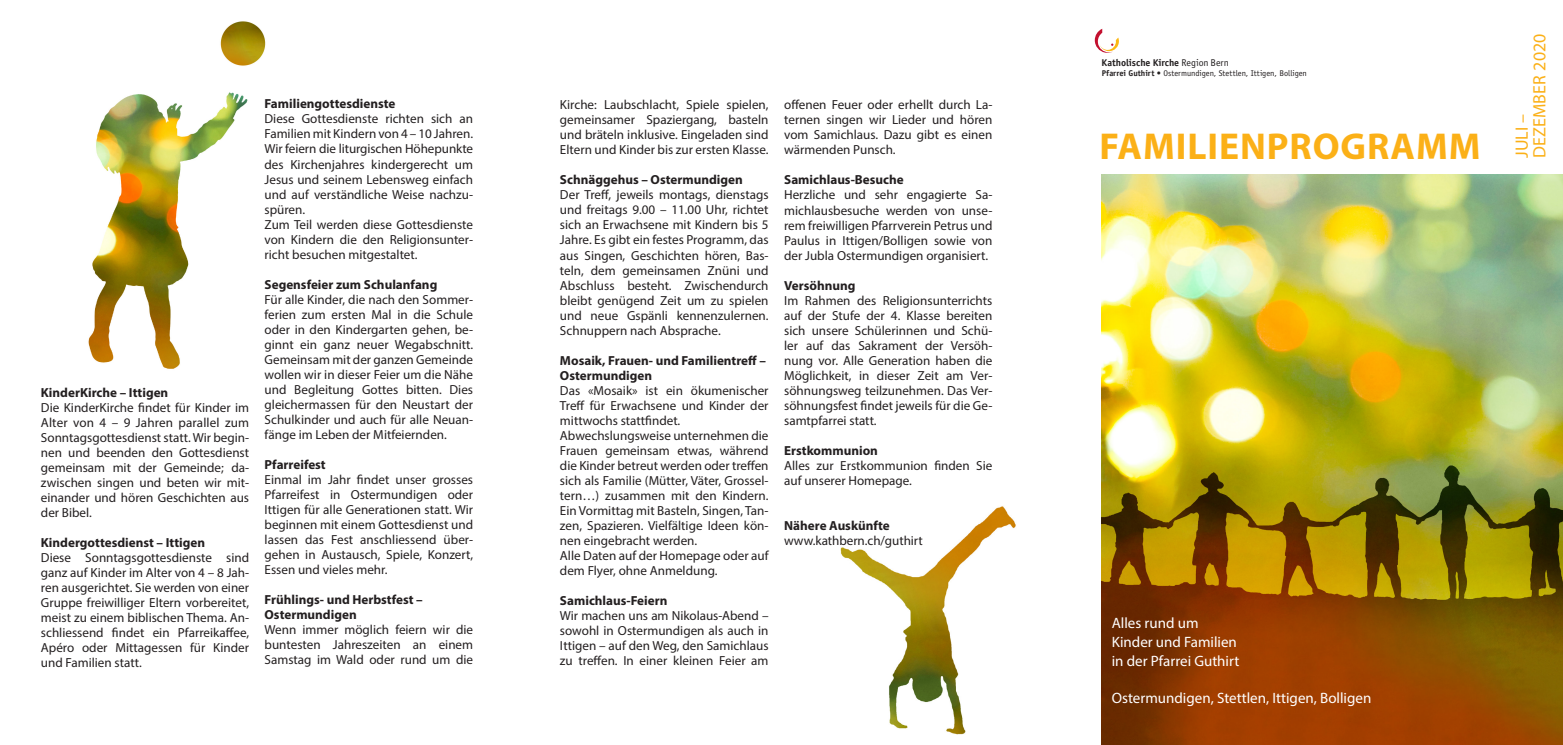
<style>
.page{position:relative;width:1563px;height:745px;background:#fff}
.page>*{position:absolute;margin:0;border:0;box-sizing:border-box;transform-origin:0 0}
.t1{font:700 37.5px "Myriad Pro";letter-spacing:.025em;color:#fbb017}
.t2{font:17.88px/17.9px "Myriad Pro";letter-spacing:.01em;color:#fbb017}
.t3{font:15px/18.8px "Myriad Pro";color:#fff}
.t4{font:13.12px/15px "Myriad Pro";color:#231f20;text-align:justify}
.t5{font:700 13.12px/15px "Myriad Pro";color:#231f20}
.t6{font:700 9.88px "Officina Sans";color:#231f20}
.t7{font:8.38px "Officina Sans";letter-spacing:-.005em;color:#231f20}
.s1{font-weight:400}
.s2{font-weight:700}
</style>
<div class="page">
<img style="left:840px;top:506px;width:176px;height:229px">
<img style="left:88px;top:21px;width:178px;height:348px">
<img style="left:1101px;top:175px;width:462px;height:569px">
<svg style="left:1095px;top:29px;width:24px;height:24px"></svg>
<p class="t5" style="left:41px;top:384px;width:129px">KinderKirche – Ittigen</p>
<p class="t4" style="left:41px;top:399px;width:210px">Die KinderKirche findet für Kinder im Alter von 4 – 9 Jahren parallel zum Sonntagsgottesdienst statt. Wir begin&shy;nen und beenden den Gottesdienst gemeinsam mit der Gemeinde; da&shy;zwischen singen und beten wir mit&shy;einander und hören Geschichten aus der Bibel.</p>
<p class="t5" style="left:41px;top:534px;width:166px">Kindergottesdienst – Ittigen</p>
<p class="t4" style="left:41px;top:549px;width:210px">Diese Sonntagsgottesdienste sind ganz auf Kinder im Alter von 4 – 8 Jah&shy;ren ausgerichtet. Sie werden von einer Gruppe freiwilliger Eltern vorbereitet, meist zu einem biblischen Thema. An&shy;schliessend findet ein Pfarreikaffee, Apéro oder Mittagessen für Kinder und Familien statt.</p>
<p class="t5" style="left:265px;top:96px;width:132px">Familiengottesdienste</p>
<p class="t4" style="left:265px;top:111px;width:210px;text-align:left">Diese Gottesdienste richten sich an Familien mit Kindern von 4 – 10 Jahren.<br>Wir feiern die liturgischen Höhepunkte des Kirchenjahres kindergerecht um Jesus und seinem Lebensweg einfach und auf verständliche Weise nachzu&shy;spüren.<br>Zum Teil werden diese Gottesdienste von Kindern die den Religionsunter&shy;richt besuchen mitgestaltet.</p>
<p class="t5" style="left:265px;top:276px;width:174px">Segensfeier zum Schulanfang</p>
<p class="t4" style="left:265px;top:291px;width:210px">Für alle Kinder, die nach den Sommer&shy;ferien zum ersten Mal in die Schule oder in den Kindergarten gehen, be&shy;ginnt ein ganz neuer Wegabschnitt.<br>Gemeinsam mit der ganzen Gemeinde wollen wir in dieser Feier um die Nähe und Begleitung Gottes bitten. Dies gleichermassen für den Neustart der Schulkinder und auch für alle Neuan&shy;fänge im Leben der Mitfeiernden.</p>
<p class="t5" style="left:265px;top:456px;width:63px">Pfarreifest</p>
<p class="t4" style="left:265px;top:471px;width:210px">Einmal im Jahr findet unser grosses Pfarreifest in Ostermundigen oder Ittigen für alle Generationen statt. Wir beginnen mit einem Gottesdienst und lassen das Fest anschliessend über&shy;gehen in Austausch, Spiele, Konzert, Essen und vieles mehr.</p>
<p class="t5" style="left:265px;top:591px;width:160px">Frühlings- und Herbstfest –<br>Ostermundigen</p>
<p class="t4" style="left:265px;top:621px;width:210px">Wenn immer möglich feiern wir die buntesten Jahreszeiten an einem Samstag im Wald oder rund um die</p>
<p class="t4" style="left:560px;top:97px;width:210px">Kirche: Laubschlacht, Spiele spielen, gemeinsamer Spaziergang, basteln und bräteln inklusive. Eingeladen sind Eltern und Kinder bis zur ersten Klasse.</p>
<p class="t5" style="left:560px;top:172px;width:184px">Schnäggehus – Ostermundigen</p>
<p class="t4" style="left:560px;top:187px;width:210px">Der Treff, jeweils montags, dienstags und freitags 9.00 – 11.00 Uhr, richtet sich an Erwachsene mit Kindern bis 5<br>Jahre. Es gibt ein festes Programm, das aus Singen, Geschichten hören, Bas&shy;teln, dem gemeinsamen Znüni und Abschluss besteht. Zwischendurch bleibt genügend Zeit um zu spielen und neue Gspänli kennenzulernen.<br>Schnuppern nach Absprache.</p>
<p class="t5" style="left:560px;top:352px;width:207px">Mosaik, Frauen- und Familientreff –<br>Ostermundigen</p>
<p class="t4" style="left:560px;top:382px;width:210px;text-align:left">Das «Mosaik» ist ein ökumenischer Treff für Erwachsene und Kinder der mittwochs stattfindet.<br>Abwechslungsweise unternehmen die Frauen gemeinsam etwas, während die Kinder betreut werden oder treffen sich als Familie (Mütter, Väter, Grossel&shy;tern…) zusammen mit den Kindern.<br>Ein Vormittag mit Basteln, Singen, Tan&shy;zen, Spazieren. Vielfältige Ideen kön&shy;nen eingebracht werden.<br>Alle Daten auf der Homepage oder auf dem Flyer, ohne Anmeldung.</p>
<p class="t5" style="left:560px;top:592px;width:109px">Samichlaus-Feiern</p>
<p class="t4" style="left:560px;top:607px;width:210px">Wir machen uns am Nikolaus-Abend – sowohl in Ostermundigen als auch in Ittigen – auf den Weg, den Samichlaus zu treffen. In einer kleinen Feier am</p>
<p class="t4" style="left:784px;top:97px;width:210px">offenen Feuer oder erhellt durch La&shy;ternen singen wir Lieder und hören vom Samichlaus. Dazu gibt es einen wärmenden Punsch.</p>
<p class="t5" style="left:784px;top:172px;width:121px">Samichlaus-Besuche</p>
<p class="t4" style="left:784px;top:187px;width:210px">Herzliche und sehr engagierte Sa&shy;michlausbesuche werden von unse&shy;rem freiwilligen Pfarrverein Petrus und Paulus in Ittigen/Bolligen sowie von der Jubla Ostermundigen organisiert.</p>
<p class="t5" style="left:784px;top:277px;width:73px">Versöhnung</p>
<p class="t4" style="left:784px;top:292px;width:210px">Im Rahmen des Religionsunterrichts auf der Stufe der 4. Klasse bereiten sich unsere Schülerinnen und Schü&shy;ler auf das Sakrament der Versöh&shy;nung vor. Alle Generation haben die Möglichkeit, in dieser Zeit am Ver&shy;söhnungsweg teilzunehmen. Das Ver&shy;söhnungsfest findet jeweils für die Ge&shy;samtpfarrei statt.</p>
<p class="t5" style="left:784px;top:442px;width:95px">Erstkommunion</p>
<p class="t4" style="left:784px;top:457px;width:210px">Alles zur Erstkommunion finden Sie auf unserer Homepage.</p>
<p class="t5" style="left:784px;top:517px;width:107px">Nähere Auskünfte</p>
<p class="t4" style="left:784px;top:532px;width:140px">www.kathbern.ch/guthirt</p>
<p class="t6" style="left:1101px;top:56px;width:129px">Katholische Kirche <span class="s1">Region Bern</span></p>
<p class="t7" style="left:1101px;top:68px;width:207px"><span class="s2">Pfarrei Guthirt •</span> Ostermundigen, Stettlen, Ittigen, Bolligen</p>
<h1 class="t1" style="left:1099px;top:121px;width:383px">FAMILIENPROGRAMM</h1>
<h2 class="t2" style="left:1512px;top:158px;width:126px;rotate:-90deg">JULI –<br>DEZEMBER 2020</h2>
<p class="t3" style="left:1111px;top:613px;width:129px">Alles rund um<br>Kinder und Familien in der Pfarrei Guthirt</p>
<p class="t3" style="left:1111px;top:688px;width:261px">Ostermundigen, Stettlen, Ittigen, Bolligen</p>
</div>
